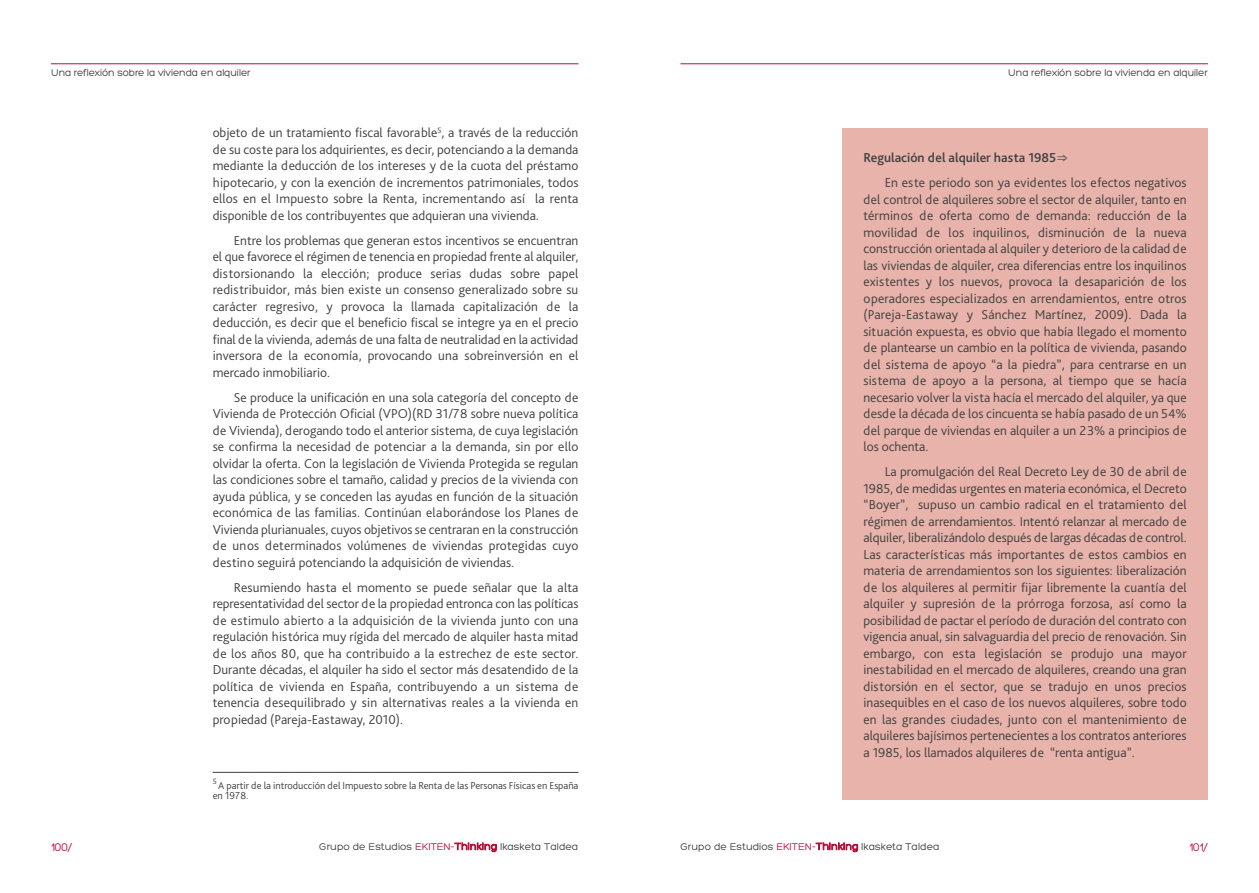
<style>
.page{position:relative;width:1259px;height:893px;background:#fff}
.page>*{position:absolute;margin:0;border:0;box-sizing:border-box;transform-origin:0 0}
.t1{font:300 13.5px/16.5px "Bliss Pro";color:#3e3e3f;text-align:justify}
.t2{font:12px "Hero";color:#b90f36}
.t3{font:10.5px "Hero";color:#3e3e3f}
.t4{font:300 10.5px/10.5px "Bliss Pro";letter-spacing:-.005em;color:#3e3e3f}
.s1{color:#b90f36}
.s2{font-weight:500}
.s3{font-family:"Lucida Sans Unicode";font-weight:400}
</style>
<div class="page">
<div style="left:842px;top:128px;width:366px;height:671px;background:#e7b3aa"></div>
<hr style="left:680px;top:63px;width:528px;height:1px;background:#b90f36">
<hr style="left:51px;top:63px;width:527px;height:1px;background:#b90f36">
<hr style="left:213px;top:772px;width:365px;height:1px;background:#3e3e3f">
<p class="t3" style="left:51px;top:68px;width:201px">una reflexión sobre la vivienda en alquiler</p>
<p class="t1" style="left:213px;top:125px;width:367px">objeto de un tratamiento fiscal favorable<sup>5</sup>, a través de la reducción de su coste para los adquirientes, es decir, potenciando a la demanda mediante la deducción de los intereses y de la cuota del préstamo hipotecario, y con la exención de incrementos patrimoniales, todos ellos en el Impuesto sobre la Renta, incrementando así la renta disponible de los contribuyentes que adquieran una vivienda.</p>
<p class="t1" style="left:213px;top:233px;width:367px;text-indent:21px">Entre los problemas que generan estos incentivos se encuentran el que favorece el régimen de tenencia en propiedad frente al alquiler, distorsionando la elección; produce serias dudas sobre papel redistribuidor, más bien existe un consenso generalizado sobre su carácter regresivo, y provoca la llamada capitalización de la deducción, es decir que el beneficio fiscal se integre ya en el precio final de la vivienda, además de una falta de neutralidad en la actividad inversora de la economía, provocando una sobreinversión en el mercado inmobiliario.</p>
<p class="t1" style="left:213px;top:390px;width:367px;text-indent:21px">Se produce la unificación en una sola categoría del concepto de Vivienda de Protección Oficial (VPO)(RD 31/78 sobre nueva política de Vivienda), derogando todo el anterior sistema, de cuya legislación se confirma la necesidad de potenciar a la demanda, sin por ello olvidar la oferta. Con la legislación de Vivienda Protegida se regulan las condiciones sobre el tamaño, calidad y precios de la vivienda con ayuda pública, y se conceden las ayudas en función de la situación económica de las familias. Continúan elaborándose los Planes de Vivienda plurianuales, cuyos objetivos se centraran en la construcción de unos determinados volúmenes de viviendas protegidas cuyo destino seguirá potenciando la adquisición de viviendas.</p>
<p class="t1" style="left:213px;top:580px;width:367px;text-indent:21px">Resumiendo hasta el momento se puede señalar que la alta representatividad del sector de la propiedad entronca con las políticas de estimulo abierto a la adquisición de la vivienda junto con una regulación histórica muy rígida del mercado de alquiler hasta mitad de los años 80, que ha contribuido a la estrechez de este sector.<br>Durante décadas, el alquiler ha sido el sector más desatendido de la política de vivienda en España, contribuyendo a un sistema de tenencia desequilibrado y sin alternativas reales a la vivienda en propiedad (Pareja-Eastaway, 2010).</p>
<p class="t4" style="left:213px;top:780px;width:367px"><sup>5</sup> A partir de la introducción del Impuesto sobre la Renta de las Personas Físicas en España en 1978.</p>
<p class="t2" style="left:51px;top:843px;width:23px">100/</p>
<p class="t3" style="left:319px;top:842px;width:261px">Grupo de Estudios <span class="s1">EKITEN-Thinking</span> Ikasketa Taldea</p>
<p class="t3" style="left:1008px;top:68px;width:201px">una reflexión sobre la vivienda en alquiler</p>
<p class="t1" style="left:884px;top:146px;width:303px;line-height:25px;text-indent:-21px"><span class="s2">Regulación del alquiler hasta 1985</span><span class="s3">⇒<br></span>En este periodo son ya evidentes los efectos negativos</p>
<p class="t1" style="left:863px;top:192px;width:325px">del control de alquileres sobre el sector de alquiler, tanto en términos de oferta como de demanda: reducción de la movilidad de los inquilinos, disminución de la nueva construcción orientada al alquiler y deterioro de la calidad de las viviendas de alquiler, crea diferencias entre los inquilinos existentes y los nuevos, provoca la desaparición de los operadores especializados en arrendamientos, entre otros (Pareja-Eastaway y Sánchez Martínez, 2009). Dada la situación expuesta, es obvio que había llegado el momento de plantearse un cambio en la política de vivienda, pasando del sistema de apoyo “a la piedra”, para centrarse en un sistema de apoyo a la persona, al tiempo que se hacía necesario volver la vista hacía el mercado del alquiler, ya que desde la década de los cincuenta se había pasado de un 54% del parque de viviendas en alquiler a un 23% a principios de los ochenta.</p>
<p class="t1" style="left:863px;top:464px;width:325px;text-indent:21px">La promulgación del Real Decreto Ley de 30 de abril de 1985, de medidas urgentes en materia económica, el Decreto “Boyer”, supuso un cambio radical en el tratamiento del régimen de arrendamientos. Intentó relanzar al mercado de alquiler, liberalizándolo después de largas décadas de control.<br>Las características más importantes de estos cambios en materia de arrendamientos son los siguientes: liberalización de los alquileres al permitir fijar libremente la cuantía del alquiler y supresión de la prórroga forzosa, así como la posibilidad de pactar el período de duración del contrato con vigencia anual, sin salvaguardia del precio de renovación. Sin embargo, con esta legislación se produjo una mayor inestabilidad en el mercado de alquileres, creando una gran distorsión en el sector, que se tradujo en unos precios inasequibles en el caso de los nuevos alquileres, sobre todo en las grandes ciudades, junto con el mantenimiento de alquileres bajísimos pertenecientes a los contratos anteriores a 1985, los llamados alquileres de “renta antigua”.</p>
<p class="t3" style="left:680px;top:842px;width:261px">Grupo de Estudios <span class="s1">EKITEN-Thinking</span> Ikasketa Taldea</p>
<p class="t2" style="left:1189px;top:843px;width:20px">101/</p>
</div>
